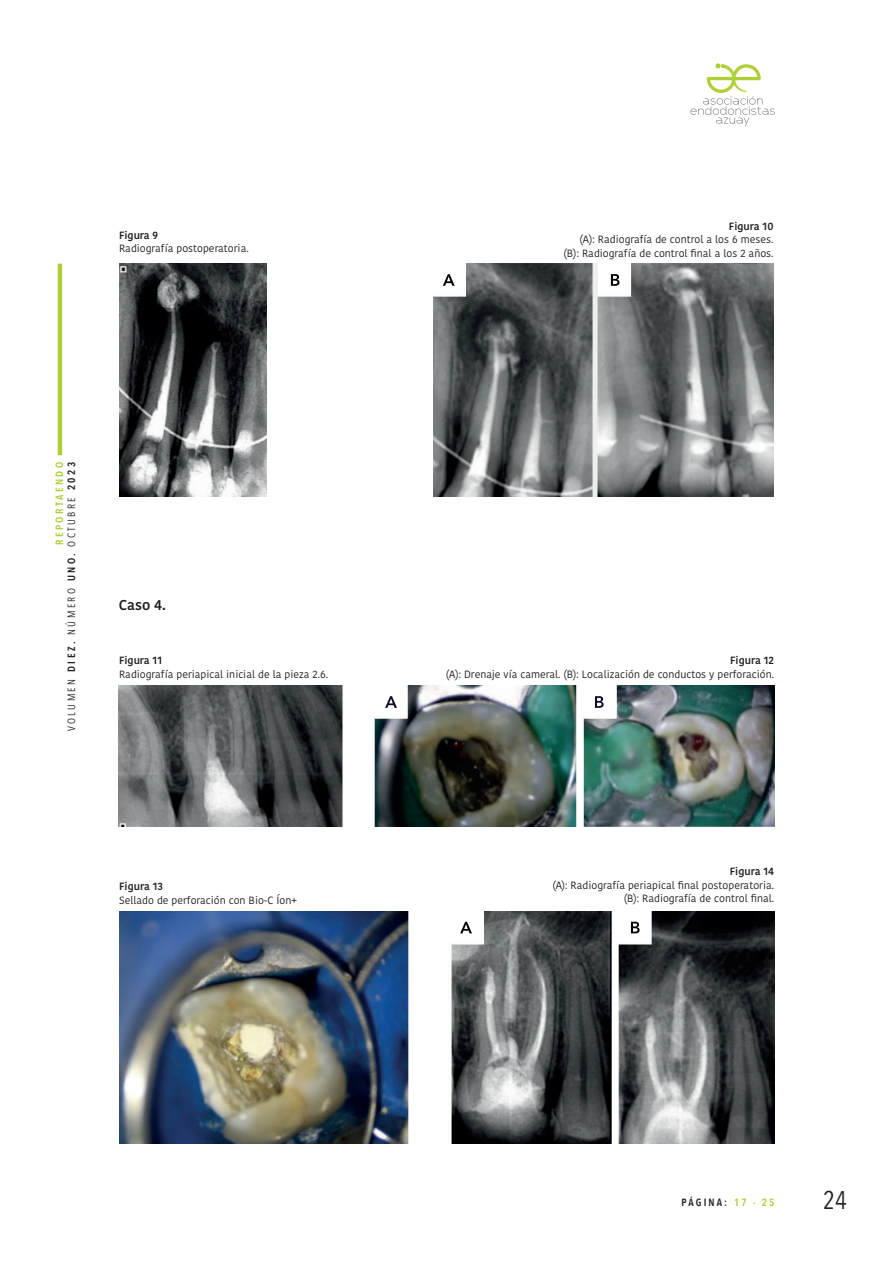
<style>
.page{position:relative;width:893px;height:1263px;background:#fff}
.page>*{position:absolute;margin:0;border:0;box-sizing:border-box;transform-origin:0 0}
.t1{font:25.5px "Avenir Next Condensed";color:#231f20}
.texto{font:600 14.25px "Kohinoor Bangla";color:#231f20}
.texto-2{font:10.5px "Kohinoor Bangla";color:#231f20}
.texto-3{font:600 10.5px "Kohinoor Bangla";color:#231f20}
.t2{font:10.5px/12px "Avenir Next Condensed";letter-spacing:.23em;color:#231f20;text-align:right}
.t3{font:600 10.5px "Avenir Next Condensed";letter-spacing:.2em;color:#231f20}
.texto-4{font:600 10.5px "Avenir Next Condensed";color:#abcf38}
.s1{font-weight:600;color:#abcf38}
.s2{font-weight:600}
</style>
<div class="page">
<svg style="left:690px;top:63px;width:85px;height:63px"></svg>
<hr style="left:58px;top:264px;width:4px;height:191px;background:#aed036">
<img style="left:119px;top:264px;width:147px;height:232px">
<svg style="left:129px;top:274px;width:12px;height:12px"></svg>
<img style="left:433px;top:264px;width:340px;height:232px">
<svg style="left:443px;top:274px;width:12px;height:12px"></svg>
<svg style="left:611px;top:274px;width:8px;height:12px"></svg>
<img style="left:119px;top:685px;width:655px;height:141px">
<svg style="left:385px;top:696px;width:12px;height:12px"></svg>
<svg style="left:595px;top:696px;width:9px;height:12px"></svg>
<img style="left:119px;top:911px;width:655px;height:233px">
<svg style="left:460px;top:922px;width:12px;height:11px"></svg>
<svg style="left:631px;top:922px;width:9px;height:11px"></svg>
<p class="texto-3" style="left:119px;top:226px;width:41px">Figura 9</p>
<p class="texto-2" style="left:119px;top:240px;width:131px">Radiografía postoperatoria.</p>
<p class="t2" style="left:53px;top:731px;width:271px;rotate:-90deg"><span class="s1">REPORTAENDO<br></span>VOLUMEN <span class="s2">DIEZ.</span> NÚMERO <span class="s2">UNO.</span> OCTUBRE <span class="s2">2023</span></p>
<p class="texto" style="left:119px;top:593px;width:49px">Caso 4.</p>
<p class="texto-3" style="left:119px;top:652px;width:45px">Figura 11</p>
<p class="texto-2" style="left:119px;top:666px;width:211px">Radiografía periapical inicial de la pieza 2.6.</p>
<p class="texto-3" style="left:119px;top:878px;width:45px">Figura 13</p>
<p class="texto-2" style="left:119px;top:892px;width:179px">Sellado de perforación con Bio-C Íon+</p>
<p class="texto-3" style="left:729px;top:217px;width:46px">Figura 10</p>
<p class="texto-2" style="left:580px;top:232px;width:195px">(A): Radiografía de control a los 6 meses.</p>
<p class="texto-2" style="left:564px;top:245px;width:211px">(B): Radiografía de control final a los 2 años.</p>
<p class="texto-3" style="left:730px;top:652px;width:45px">Figura 12</p>
<p class="texto-2" style="left:446px;top:666px;width:330px">(A): Drenaje vía cameral. (B): Localización de conductos y perforación.</p>
<p class="texto-3" style="left:730px;top:863px;width:46px">Figura 14</p>
<p class="texto-2" style="left:552px;top:877px;width:223px">(A): Radiografía periapical final postoperatoria.</p>
<p class="texto-2" style="left:624px;top:891px;width:152px">(B): Radiografía de control final.</p>
<p class="t3" style="left:682px;top:1193px;width:47px">PÁGINA:</p>
<p class="texto-4" style="left:734px;top:1193px;width:42px">17 - 25</p>
<h1 class="t1" style="left:823px;top:1178px;width:25px">24</h1>
</div>
